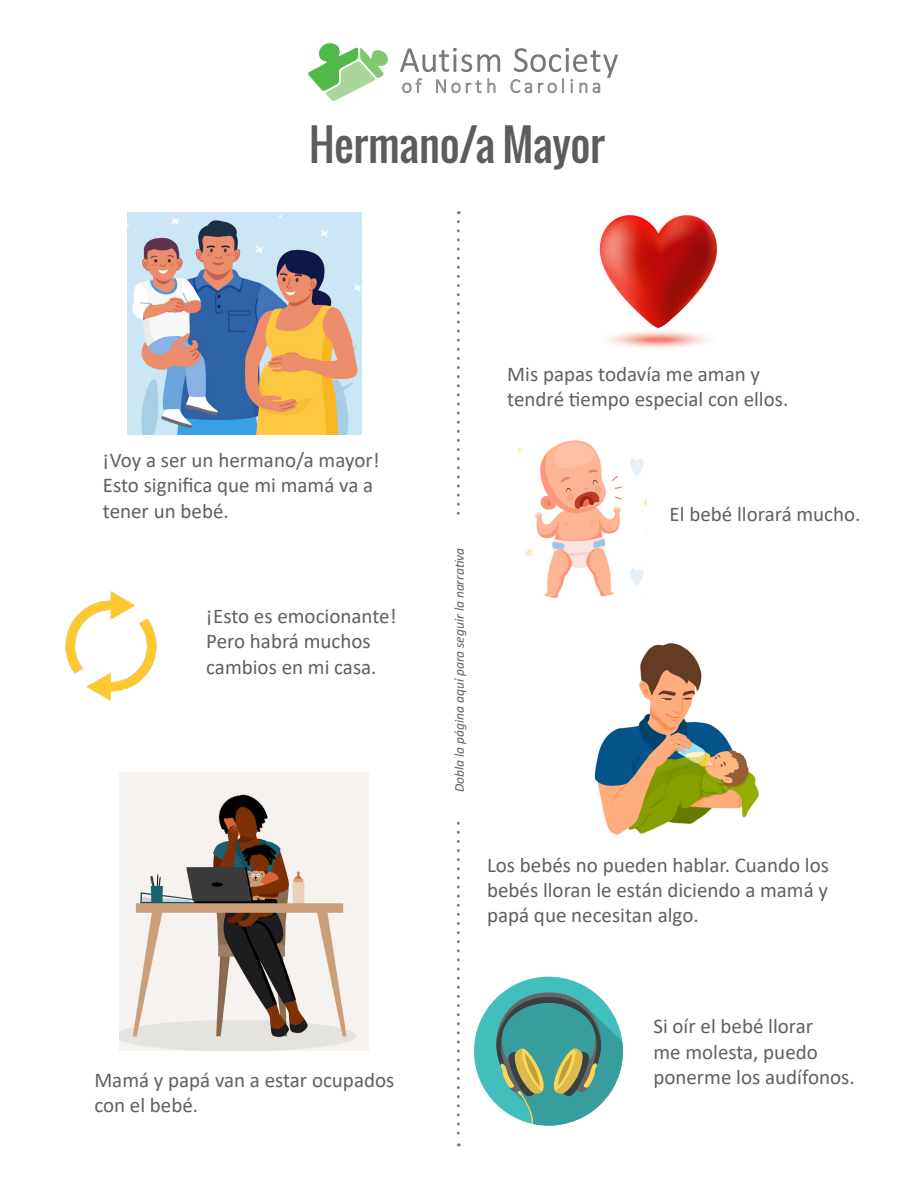
<style>
.page{position:relative;width:918px;height:1188px;background:#fff}
.page>*{position:absolute;margin:0;border:0;box-sizing:border-box;transform-origin:0 0}
.t1{font:43.05px "Oswald";letter-spacing:-.005em;color:#5c5c5f}
.t2{font:21px/25.2px "Calibri";color:#5f6062}
.t3{font:italic 13.5px "Calibri";color:#5f6062}
</style>
<div class="page">
<img style="left:517px;top:440px;width:130px;height:160px">
<img style="left:594px;top:643px;width:165px;height:192px">
<img style="left:599px;top:215px;width:119px;height:133px">
<svg style="left:457px;top:222px;width:3px;height:924px"></svg>
<svg style="left:400px;top:48px;width:100px;height:24px"></svg>
<svg style="left:402px;top:78px;width:20px;height:15px"></svg>
<svg style="left:436px;top:78px;width:59px;height:15px"></svg>
<svg style="left:510px;top:48px;width:107px;height:45px"></svg>
<svg style="left:308px;top:43px;width:80px;height:58px"></svg>
<img style="left:65px;top:591px;width:92px;height:110px">
<img style="left:128px;top:212px;width:233px;height:223px">
<div style="left:444px;top:521px;width:30px;height:299px;background:#fff"></div>
<img style="left:120px;top:773px;width:249px;height:277px">
<div style="left:474px;top:977px;width:149px;height:149px;background:#42bebd;border-radius:74px"></div>
<svg style="left:492px;top:992px;width:131px;height:134px"></svg>
<p class="t1" style="left:309px;top:112px;width:297px">Hermano/a Mayor</p>
<p class="t2" style="left:103px;top:447px;width:278px">¡Voy a ser un hermano/a mayor!</p>
<p class="t2" style="left:103px;top:472px;width:272px">Esto significa que mi mamá va a tener un bebé.</p>
<p class="t2" style="left:206px;top:603px;width:192px">¡Esto es emocionante!<br>Pero habrá muchos cambios en mi casa.</p>
<p class="t2" style="left:94px;top:1067px;width:302px">Mamá y papá van a estar ocupados con el bebé.</p>
<p class="t2" style="left:507px;top:360px;width:283px">Mis papas todavía me aman y tendré tiempo especial con ellos.</p>
<p class="t3" style="left:450px;top:792px;width:246px;rotate:-90deg">Dobla la página aquí para seguir la narrativa</p>
<p class="t3" style="left:450px;top:776px;width:167px;rotate:-90deg">Fold page here to follow along</p>
<p class="t2" style="left:670px;top:501px;width:192px">El bebé llorará mucho.</p>
<p class="t2" style="left:487px;top:851px;width:343px;text-align:justify">Los bebés no pueden hablar. Cuando los bebés lloran le están diciendo a mamá y papá que necesitan algo.</p>
<p class="t2" style="left:653px;top:1013px;width:203px">Si oír el bebé llorar<br>me molesta, puedo ponerme los audífonos.</p>
</div>
